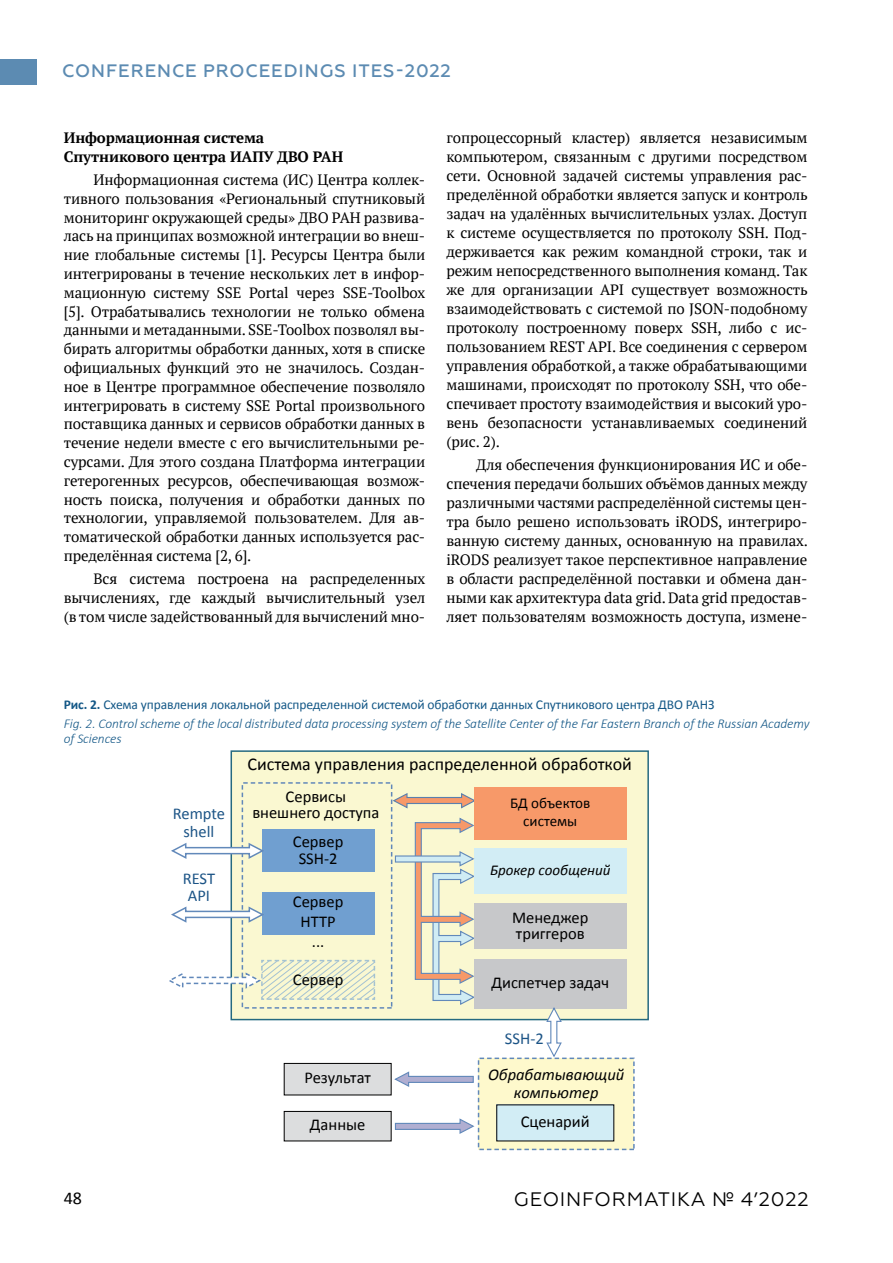
<style>
.page{position:relative;width:893px;height:1263px;background:#fff}
.page>*{position:absolute;margin:0;border:0;box-sizing:border-box;transform-origin:0 0}
.t1{font:19.5px "Geometria";letter-spacing:.04em;color:#000}
.t2{font:18px "Calibri";color:#000}
.t3{font:500 18px "Geometria";letter-spacing:.05em;color:#5c8bb2}
.t4{font:16.5px/16.5px "Calibri";color:#000;text-align:center}
.t5{font:16.5px/18px "Calibri";color:#1c5486;text-align:center}
.t6{font:italic 16.5px/18px "Calibri";color:#000;text-align:center}
.t7{font:15px/18.9px "PT Serif";letter-spacing:-.01em;color:#000;text-align:justify}
.t8{font:700 15px/18.8px "PT Serif";letter-spacing:-.01em;color:#000}
.t9{font:15px/18px "Calibri";color:#000;text-align:center}
.t10{font:italic 15px "Calibri";color:#000}
.t11{font:italic 300 13.5px/19.2px "Calibri";letter-spacing:-.01em;color:#145887}
.s1{font-weight:700;font-style:normal}
.s2{font-weight:400;font-style:normal}
</style>
<div class="page">
<div style="left:0;top:60px;width:37px;height:25px;background:#5c8bb2"></div>
<div style="left:231px;top:751px;width:417px;height:268px;background:#faf8d1"></div>
<div style="left:231px;top:750px;width:418px;height:270px;border:2px solid #256a80"></div>
<svg style="left:392px;top:792px;width:82px;height:17px"></svg>
<div style="left:474px;top:787px;width:152px;height:53px;background:#f79969"></div>
<div style="left:474px;top:848px;width:153px;height:46px;background:#d2edf5"></div>
<div style="left:474px;top:903px;width:152px;height:46px;background:#c7c8ca"></div>
<div style="left:474px;top:960px;width:152px;height:49px;background:#c7c8ca"></div>
<div style="left:262px;top:829px;width:112px;height:42px;background:#709fd0"></div>
<div style="left:262px;top:892px;width:112px;height:42px;background:#709fd0"></div>
<div style="left:242px;top:782px;width:150px;height:227px;border:2px dashed #6188ba"></div>
<div style="left:284px;top:1063px;width:107px;height:32px;background:#dcddde"></div>
<div style="left:284px;top:1063px;width:108px;height:32px;border:1px solid #000"></div>
<div style="left:284px;top:1111px;width:107px;height:30px;background:#dcddde"></div>
<div style="left:284px;top:1111px;width:108px;height:30px;border:1px solid #000"></div>
<div style="left:479px;top:1058px;width:155px;height:91px;background:#fef9cc"></div>
<div style="left:478px;top:1057px;width:157px;height:93px;border:2px dashed #6188ba"></div>
<div style="left:497px;top:1105px;width:117px;height:36px;background:#d2edf5"></div>
<svg style="left:394px;top:817px;width:82px;height:188px"></svg>
<svg style="left:394px;top:1118px;width:81px;height:16px"></svg>
<svg style="left:394px;top:1071px;width:80px;height:16px"></svg>
<svg style="left:171px;top:841px;width:93px;height:19px"></svg>
<svg style="left:171px;top:905px;width:93px;height:19px"></svg>
<svg style="left:545px;top:1007px;width:18px;height:51px"></svg>
<svg style="left:169px;top:959px;width:207px;height:42px"></svg>
<p class="t3" style="left:62px;top:60px;width:390px">CONFERENCE PROCEEDINGS ITES-2022</p>
<p class="t8" style="left:64px;top:128px;width:281px">Информационная система<br>Спутникового центра ИАПУ ДВО РАН</p>
<p class="t7" style="left:64px;top:170px;width:363px;text-indent:30px">Информационная система (ИС) Центра коллек&shy;тивного пользования «Региональный спутниковый мониторинг окружающей среды» ДВО РАН развива&shy;лась на принципах возможной интеграции во внеш&shy;ние глобальные системы [1]. Ресурсы Центра были интегрированы в течение нескольких лет в инфор&shy;мационную систему SSE Portal через SSE-Toolbox [5]. Отрабатывались технологии не только обмена данными и метаданными. SSE-Toolbox позволял вы&shy;бирать алгоритмы обработки данных, хотя в списке официальных функций это не значилось. Создан&shy;ное в Центре программное обеспечение позволяло интегрировать в систему SSE Portal произвольного поставщика данных и сервисов обработки данных в течение недели вместе с его вычислительными ре&shy;сурсами. Для этого создана Платформа интеграции гетерогенных ресурсов, обеспечивающая возмож&shy;ность поиска, получения и обработки данных по технологии, управляемой пользователем. Для ав&shy;томатической обработки данных используется рас&shy;пределённая система [2, 6].</p>
<p class="t7" style="left:64px;top:569px;width:363px;text-indent:30px">Вся система построена на распределенных вычислениях, где каждый вычислительный узел (в том числе задействованный для вычислений мно-</p>
<p class="t7" style="left:446px;top:128px;width:363px">гопроцессорный кластер) является независимым компьютером, связанным с другими посредством сети. Основной задачей системы управления рас&shy;пределённой обработки является запуск и контроль задач на удалённых вычислительных узлах. Доступ к системе осуществляется по протоколу SSH. Под&shy;держивается как режим командной строки, так и режим непосредственного выполнения команд. Так же для организации API существует возможность взаимодействовать с системой по JSON-подобному протоколу построенному поверх SSH, либо с ис&shy;пользованием REST API. Все соединения с сервером управления обработкой, а также обрабатывающими машинами, происходят по протоколу SSH, что обе&shy;спечивает простоту взаимодействия и высокий уро&shy;вень безопасности устанавливаемых соединений (рис. 2).</p>
<p class="t7" style="left:446px;top:455px;width:363px;text-indent:30px">Для обеспечения функционирования ИС и обе&shy;спечения передачи больших объёмов данных между различными частями распределённой системы цен&shy;тра было решено использовать iRODS, интегриро&shy;ванную систему данных, основанную на правилах. iRODS реализует такое перспективное направление в области распределённой поставки и обмена дан&shy;ными как архитектура data grid. Data grid предостав&shy;ляет пользователям возможность доступа, измене-</p>
<p class="t11" style="left:64px;top:695px;width:747px"><span class="s1">Рис. 2.</span> <span class="s2">Схема управления локальной распределенной системой обработки данных Спутникового центра ДВО РАНЗ<br></span>Fig. 2. Control scheme of the local distributed data processing system of the Satellite Center of the Far Eastern Branch of the Russian Academy</p>
<p class="t11" style="left:64px;top:729px;width:59px">of Sciences</p>
<p class="t5" style="left:173px;top:804px;width:54px">Rempte shell</p>
<p class="t5" style="left:183px;top:870px;width:34px;line-height:16.5px">REST<br>API</p>
<p class="t2" style="left:247px;top:753px;width:386px">Система управления распределенной обработкой</p>
<p class="t4" style="left:252px;top:788px;width:129px">Сервисы внешнего доступа</p>
<p class="t9" style="left:510px;top:794px;width:82px">БД объектов системы</p>
<p class="t4" style="left:293px;top:834px;width:52px">Сервер<br>SSH-2</p>
<p class="t4" style="left:293px;top:892px;width:52px;line-height:19.8px">Сервер<br>HTTP ...</p>
<p class="t4" style="left:293px;top:971px;width:52px">Сервер</p>
<p class="t4" style="left:304px;top:1070px;width:68px">Результат</p>
<p class="t4" style="left:310px;top:1117px;width:57px">Данные</p>
<p class="t10" style="left:490px;top:860px;width:122px">Брокер сообщений</p>
<p class="t4" style="left:512px;top:909px;width:78px;text-align:left">Менеджер триггеров</p>
<p class="t4" style="left:491px;top:975px;width:119px">Диспетчер задач</p>
<p class="t5" style="left:505px;top:1029px;width:40px">SSH-2</p>
<p class="t6" style="left:488px;top:1065px;width:138px">Обрабатывающий компьютер</p>
<p class="t4" style="left:521px;top:1113px;width:71px">Сценарий</p>
<p class="t2" style="left:64px;top:1187px;width:20px">48</p>
<h1 class="t1" style="left:514px;top:1188px;width:297px">GEOINFORMATIKA № 4’2022</h1>
</div>
